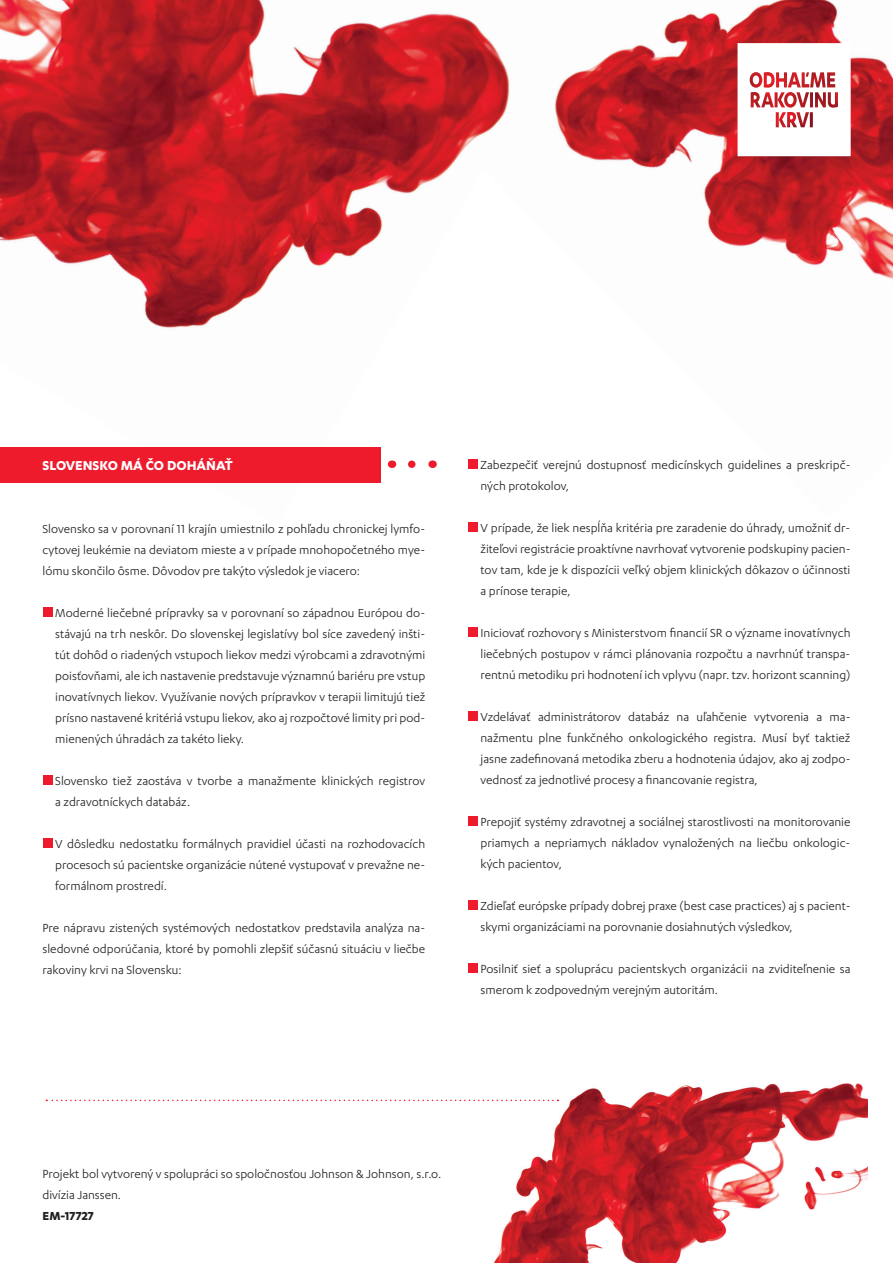
<style>
.page{position:relative;width:893px;height:1263px;background:#fff}
.page>*{position:absolute;margin:0;border:0;box-sizing:border-box;transform-origin:0 0}
.t1{font:700 15px "Karbon";color:#fff}
.t2{font:13.5px/21px "Karbon";color:#231f20;text-align:justify}
.t3{font:700 13.5px "Karbon";color:#231f20}
</style>
<div class="page">
<img style="left:577px;top:0;width:316px;height:279px">
<img style="left:0;top:0;width:577px;height:483px">
<div style="left:0;top:447px;width:380px;height:35px;background:#ee1b2d"></div>
<div style="left:43px;top:607px;width:10px;height:10px;background:#ee1b2d"></div>
<div style="left:43px;top:775px;width:10px;height:10px;background:#ee1b2d"></div>
<div style="left:43px;top:838px;width:10px;height:10px;background:#ee1b2d"></div>
<div style="left:468px;top:459px;width:10px;height:10px;background:#ee1b2d"></div>
<div style="left:468px;top:522px;width:10px;height:10px;background:#ee1b2d"></div>
<div style="left:468px;top:627px;width:10px;height:10px;background:#ee1b2d"></div>
<div style="left:468px;top:711px;width:10px;height:10px;background:#ee1b2d"></div>
<div style="left:468px;top:816px;width:10px;height:10px;background:#ee1b2d"></div>
<div style="left:468px;top:900px;width:10px;height:10px;background:#ee1b2d"></div>
<div style="left:468px;top:963px;width:10px;height:10px;background:#ee1b2d"></div>
<svg style="left:402px;top:460px;width:10px;height:8px"></svg>
<img style="left:436px;top:1083px;width:432px;height:180px">
<svg style="left:46px;top:1100px;width:513px;height:1px"></svg>
<svg style="left:737px;top:43px;width:114px;height:113px"></svg>
<p class="t1" style="left:43px;top:456px;width:192px">SLOVENSKO MÁ ČO DOHÁŇAŤ</p>
<p class="t2" style="left:43px;top:518px;width:384px">Slovensko sa v porovnaní 11 krajín umiestnilo z pohľadu chronickej lymfo&shy;cytovej leukémie na deviatom mieste a v prípade mnohopočetného mye&shy;lómu skončilo ôsme. Dôvodov pre takýto výsledok je viacero:</p>
<p class="t2" style="left:55px;top:602px;width:371px">Moderné liečebné prípravky sa v porovnaní so západnou Európou do&shy;stávajú na trh neskôr. Do slovenskej legislatívy bol síce zavedený inšti&shy;tút dohôd o riadených vstupoch liekov medzi výrobcami a zdravotnými poisťovňami, ale ich nastavenie predstavuje významnú bariéru pre vstup inovatívnych liekov. Využívanie nových prípravkov v terapii limitujú tiež prísno nastavené kritériá vstupu liekov, ako aj rozpočtové limity pri pod&shy;mienených úhradách za takéto lieky.</p>
<p class="t2" style="left:55px;top:770px;width:371px">Slovensko tiež zaostáva v tvorbe a manažmente klinických registrov a zdravotníckych databáz.</p>
<p class="t2" style="left:55px;top:833px;width:371px">V dôsledku nedostatku formálnych pravidiel účasti na rozhodovacích procesoch sú pacientske organizácie nútené vystupovať v prevažne ne&shy;formálnom prostredí.</p>
<p class="t2" style="left:43px;top:917px;width:384px">Pre nápravu zistených systémových nedostatkov predstavila analýza na&shy;sledovné odporúčania, ktoré by pomohli zlepšiť súčasnú situáciu v liečbe rakoviny krvi na Slovensku:</p>
<p class="t2" style="left:480px;top:454px;width:371px">Zabezpečiť verejnú dostupnosť medicínskych guidelines a preskripč&shy;ných protokolov,</p>
<p class="t2" style="left:480px;top:517px;width:371px">V prípade, že liek nespĺňa kritéria pre zaradenie do úhrady, umožniť dr&shy;žiteľovi registrácie proaktívne navrhovať vytvorenie podskupiny pacien&shy;tov tam, kde je k dispozícii veľký objem klinických dôkazov o účinnosti a prínose terapie,</p>
<p class="t2" style="left:480px;top:622px;width:371px">Iniciovať rozhovory s Ministerstvom financií SR o význame inovatívnych liečebných postupov v rámci plánovania rozpočtu a navrhnúť transpa&shy;rentnú metodiku pri hodnotení ich vplyvu (napr. tzv. horizont scanning)</p>
<p class="t2" style="left:480px;top:706px;width:371px">Vzdelávať administrátorov databáz na uľahčenie vytvorenia a ma&shy;nažmentu plne funkčného onkologického registra. Musí byť taktiež jasne zadefinovaná metodika zberu a hodnotenia údajov, ako aj zodpo&shy;vednosť za jednotlivé procesy a financovanie registra,</p>
<p class="t2" style="left:480px;top:811px;width:371px">Prepojiť systémy zdravotnej a sociálnej starostlivosti na monitorovanie priamych a nepriamych nákladov vynaložených na liečbu onkologic&shy;kých pacientov,</p>
<p class="t2" style="left:480px;top:895px;width:371px">Zdieľať európske prípady dobrej praxe (best case practices) aj s pacient&shy;skymi organizáciami na porovnanie dosiahnutých výsledkov,</p>
<p class="t2" style="left:480px;top:958px;width:371px">Posilniť sieť a spoluprácu pacientskych organizácii na zviditeľnenie sa smerom k zodpovedným verejným autoritám.</p>
<p class="t2" style="left:43px;top:1163px;width:400px">Projekt bol vytvorený v spolupráci so spoločnosťou Johnson &amp; Johnson, s.r.o. divízia Janssen.</p>
<p class="t3" style="left:43px;top:1209px;width:53px">EM-17727</p>
</div>
